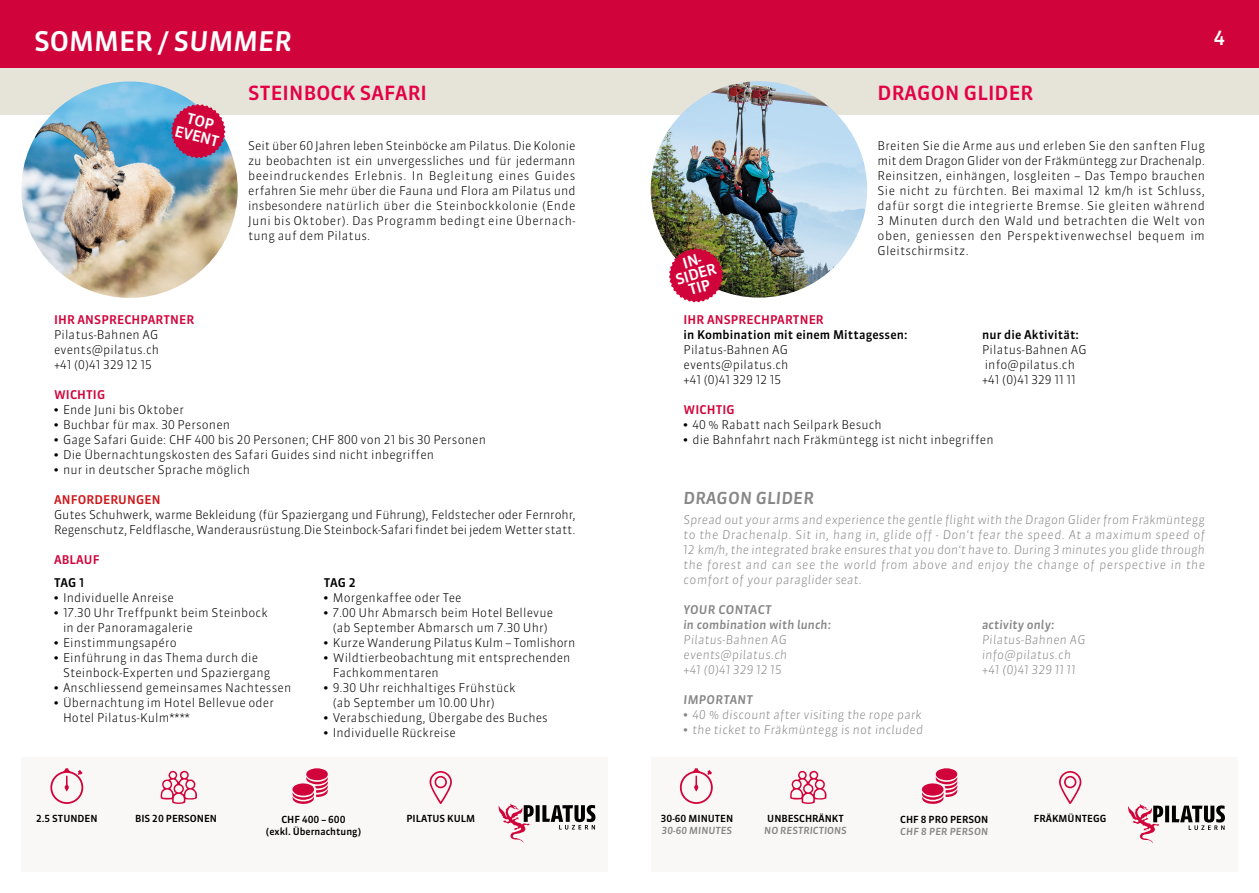
<style>
.page{position:relative;width:1259px;height:893px;background:#fff}
.page>*{position:absolute;margin:0;border:0;box-sizing:border-box;transform-origin:0 0}
.t1{font:500 27px "Sanuk LF";color:#fff}
.t2{font:500 19.5px "Sanuk LF";letter-spacing:.01em;color:#e30046}
.t3{font:500 19.5px "Sanuk LF";color:#fff}
.t4{font:italic 500 16.5px "Sanuk LF";letter-spacing:.01em;color:#878787}
.t5{font:500 14.85px/13.5px "Sanuk LF";color:#fff;text-align:center}
.t6{font:300 12px/15px "Sanuk LF";letter-spacing:.01em;color:#000}
.t7{font:italic 300 12px/15px "Sanuk LF";letter-spacing:.02em;color:#878787;text-align:justify}
.t8{font:300 12px/15px "Sanuk LF";letter-spacing:-.01em;color:#000}
.t9{font:500 12px "Sanuk LF";letter-spacing:.01em;color:#000}
.t10{font:500 12px "Sanuk LF";letter-spacing:.01em;color:#d0043a}
.t11{font:italic 500 12px/15px "Sanuk LF";letter-spacing:.01em;color:#878787}
.t12{font:500 12px "Sanuk LF";letter-spacing:.01em;color:#cd1719}
.t13{font:500 9.75px/11.7px "Sanuk LF";color:#000;text-align:center}
.t14{font:italic 500 9.75px "Sanuk LF";color:#878787}
.s1{font-style:italic}
.s2{font-family:"Arial";font-weight:700}
.s3{font-family:"Arial";font-weight:700;font-style:normal}
</style>
<div class="page">
<div style="left:0;top:0;width:629px;height:68px;background:#d0043a"></div>
<div style="left:629px;top:0;width:630px;height:68px;background:#d0043a"></div>
<div style="left:0;top:68px;width:629px;height:47px;background:#e6e3d8"></div>
<div style="left:629px;top:68px;width:630px;height:47px;background:#e6e3d8"></div>
<img style="left:651px;top:81px;width:216px;height:217px;border-radius:108px">
<div style="left:651px;top:757px;width:586px;height:115px;background:#f9f8f6"></div>
<svg style="left:680px;top:768px;width:33px;height:36px"></svg>
<svg style="left:790px;top:770px;width:36px;height:34px"></svg>
<svg style="left:921px;top:768px;width:37px;height:36px"></svg>
<svg style="left:1059px;top:771px;width:23px;height:33px"></svg>
<svg style="left:1128px;top:804px;width:97px;height:39px"></svg>
<svg style="left:669px;top:248px;width:54px;height:54px;background:#c82f51"></svg>
<img style="left:21px;top:81px;width:217px;height:217px;border-radius:108px">
<svg style="left:171px;top:104px;width:54px;height:54px;background:#b93061"></svg>
<div style="left:21px;top:757px;width:587px;height:115px;background:#f9f8f6"></div>
<svg style="left:50px;top:768px;width:33px;height:36px"></svg>
<svg style="left:161px;top:770px;width:36px;height:34px"></svg>
<svg style="left:292px;top:768px;width:36px;height:36px"></svg>
<svg style="left:429px;top:771px;width:23px;height:33px"></svg>
<svg style="left:498px;top:804px;width:97px;height:39px"></svg>
<h1 class="t1" style="left:34px;top:24px;width:259px">SOMMER / <span class="s1">SUMMER</span></h1>
<h2 class="t3" style="left:1213px;top:26px;width:13px">4</h2>
<h2 class="t2" style="left:877px;top:81px;width:157px">DRAGON GLIDER</h2>
<p class="t6" style="left:877px;top:138px;width:329px;text-align:justify">Breiten Sie die Arme aus und erleben Sie den sanften Flug mit dem Dragon Glider von der Fräkmüntegg zur Drachenalp.<br>Reinsitzen, einhängen, losgleiten – Das Tempo brauchen Sie nicht zu fürchten. Bei maximal 12 km/h ist Schluss, dafür sorgt die integrierte Bremse. Sie gleiten während 3 Minuten durch den Wald und betrachten die Welt von oben, geniessen den Perspektivenwechsel bequem im Gleitschirmsitz.</p>
<h2 class="t2" style="left:248px;top:81px;width:180px">STEINBOCK SAFARI</h2>
<p class="t6" style="left:248px;top:138px;width:329px;text-align:justify">Seit über 60 Jahren leben Steinböcke am Pilatus. Die Kolonie zu beobachten ist ein unvergessliches und für jedermann beeindruckendes Erlebnis. In Begleitung eines Guides erfahren Sie mehr über die Fauna und Flora am Pilatus und insbesondere natürlich über die Steinbockkolonie (Ende Juni bis Oktober). Das Programm bedingt eine Übernach&shy;tung auf dem Pilatus.</p>
<p class="t5" style="left:181px;top:109px;width:46px;line-height:15px;rotate:14deg">TOP<br>EVENT</p>
<p class="t5" style="left:670px;top:260px;width:43px;rotate:-16deg">IN-<br>SIDER<br>TIP</p>
<p class="t10" style="left:683px;top:312px;width:142px">IHR ANSPRECHPARTNER</p>
<p class="t9" style="left:683px;top:327px;width:225px">in Kombination mit einem Mittagessen:</p>
<p class="t9" style="left:982px;top:327px;width:98px">nur die Aktivität:</p>
<p class="t6" style="left:683px;top:342px;width:106px">Pilatus-Bahnen AG</p>
<p class="t6" style="left:982px;top:342px;width:106px">Pilatus-Bahnen AG</p>
<p class="t6" style="left:683px;top:357px;width:107px">events@pilatus.ch</p>
<p class="t6" style="left:984px;top:357px;width:92px">info@pilatus.ch</p>
<p class="t6" style="left:683px;top:372px;width:99px">+41 (0)41 329 12 15</p>
<p class="t6" style="left:982px;top:372px;width:95px">+41 (0)41 329 11 11</p>
<p class="t10" style="left:683px;top:402px;width:53px">WICHTIG</p>
<p class="t6" style="left:683px;top:417px;width:200px"><span class="s2">•</span> 40 % Rabatt nach Seilpark Besuch</p>
<p class="t6" style="left:683px;top:432px;width:312px"><span class="s2">•</span> die Bahnfahrt nach Fräkmüntegg ist nicht inbegriffen</p>
<p class="t10" style="left:54px;top:312px;width:142px">IHR ANSPRECHPARTNER</p>
<p class="t6" style="left:54px;top:327px;width:107px;text-align:justify">Pilatus-Bahnen AG events@pilatus.ch +41 (0)41 329 12 15</p>
<p class="t10" style="left:54px;top:387px;width:53px">WICHTIG</p>
<p class="t6" style="left:54px;top:402px;width:131px"><span class="s2">•</span> Ende Juni bis Oktober</p>
<p class="t6" style="left:54px;top:417px;width:178px"><span class="s2">•</span> Buchbar für max. 30 Personen</p>
<p class="t6" style="left:54px;top:432px;width:433px"><span class="s2">•</span> Gage Safari Guide: CHF 400 bis 20 Personen; CHF 800 von 21 bis 30 Personen</p>
<p class="t6" style="left:54px;top:447px;width:382px"><span class="s2">•</span> Die Übernachtungskosten des Safari Guides sind nicht inbegriffen</p>
<p class="t6" style="left:54px;top:462px;width:198px"><span class="s2">•</span> nur in deutscher Sprache möglich</p>
<p class="t12" style="left:54px;top:492px;width:108px">ANFORDERUNGEN</p>
<p class="t8" style="left:54px;top:507px;width:523px">Gutes Schuhwerk, warme Bekleidung (für Spaziergang und Führung), Feldstecher oder Fernrohr,<br>Regenschutz, Feldflasche, Wanderausrüstung.Die Steinbock-Safari findet bei jedem Wetter statt.</p>
<p class="t10" style="left:54px;top:552px;width:47px">ABLAUF</p>
<p class="t9" style="left:54px;top:576px;width:32px">TAG 1</p>
<p class="t6" style="left:54px;top:591px;width:121px"><span class="s2">•</span> Individuelle Anreise</p>
<p class="t6" style="left:63px;top:606px;width:206px;text-indent:-9px"><span class="s2">•</span> 17.30 Uhr Treffpunkt beim Steinbock in der Panoramagalerie</p>
<p class="t6" style="left:54px;top:636px;width:124px"><span class="s2">•</span> Einstimmungsapéro</p>
<p class="t6" style="left:63px;top:651px;width:209px;text-indent:-9px"><span class="s2">•</span> Einführung in das Thema durch die<br>Steinbock-Experten und Spaziergang</p>
<p class="t6" style="left:54px;top:681px;width:239px"><span class="s2">•</span> Anschliessend gemeinsames Nachtessen</p>
<p class="t6" style="left:63px;top:696px;width:212px;text-indent:-9px"><span class="s2">•</span> Übernachtung im Hotel Bellevue oder<br>Hotel Pilatus-Kulm****</p>
<h3 class="t4" style="left:683px;top:488px;width:132px">DRAGON GLIDER</h3>
<p class="t7" style="left:683px;top:512px;width:523px">Spread out your arms and experience the gentle flight with the Dragon Glider from Fräkmüntegg to the Drachenalp. Sit in, hang in, glide off - Don‘t fear the speed. At a maximum speed of 12 km/h, the integrated brake ensures that you don‘t have to. During 3 minutes you glide through the forest and can see the world from above and enjoy the change of perspective in the comfort of your paraglider seat.</p>
<p class="t11" style="left:683px;top:602px;width:149px">YOUR CONTACT<br>in combination with lunch:</p>
<p class="t9" style="left:324px;top:576px;width:34px">TAG 2</p>
<p class="t6" style="left:324px;top:591px;width:139px"><span class="s2">•</span> Morgenkaffee oder Tee</p>
<p class="t6" style="left:324px;top:606px;width:231px;text-align:center"><span class="s2">•</span> 7.00 Uhr Abmarsch beim Hotel Bellevue (ab September Abmarsch um 7.30 Uhr)</p>
<p class="t6" style="left:324px;top:636px;width:253px"><span class="s2">•</span> Kurze Wanderung Pilatus Kulm – Tomlishorn</p>
<p class="t6" style="left:333px;top:651px;width:239px;text-indent:-9px"><span class="s2">•</span> Wildtierbeobachtung mit entsprechenden<br>Fachkommentaren</p>
<p class="t6" style="left:333px;top:681px;width:184px;text-indent:-9px"><span class="s2">•</span> 9.30 Uhr reichhaltiges Frühstück (ab September um 10.00 Uhr)</p>
<p class="t6" style="left:324px;top:711px;width:226px"><span class="s2">•</span> Verabschiedung, Übergabe des Buches</p>
<p class="t6" style="left:324px;top:726px;width:134px"><span class="s2">•</span> Individuelle Rückreise</p>
<p class="t11" style="left:982px;top:617px;width:74px">activity only:</p>
<p class="t7" style="left:683px;top:632px;width:105px">Pilatus-Bahnen AG</p>
<p class="t7" style="left:982px;top:632px;width:105px">Pilatus-Bahnen AG</p>
<p class="t7" style="left:683px;top:647px;width:105px">events@pilatus.ch</p>
<p class="t7" style="left:982px;top:647px;width:90px">info@pilatus.ch</p>
<p class="t7" style="left:683px;top:662px;width:100px">+41 (0)41 329 12 15</p>
<p class="t7" style="left:982px;top:662px;width:95px">+41 (0)41 329 11 11</p>
<p class="t11" style="left:683px;top:692px;width:71px">IMPORTANT</p>
<p class="t7" style="left:683px;top:707px;width:240px"><span class="s3">•</span> 40 % discount after visiting the rope park</p>
<p class="t7" style="left:683px;top:722px;width:241px"><span class="s3">•</span> the ticket to Fräkmüntegg is not included</p>
<p class="t13" style="left:36px;top:813px;width:63px">2.5 STUNDEN</p>
<p class="t13" style="left:135px;top:813px;width:83px">BIS 20 PERSONEN</p>
<p class="t13" style="left:266px;top:814px;width:97px">CHF 400 – 600<br>(exkl. Übernachtung)</p>
<p class="t13" style="left:406px;top:813px;width:70px">PILATUS KULM</p>
<p class="t13" style="left:661px;top:813px;width:74px">30-60 MINUTEN</p>
<p class="t14" style="left:662px;top:824px;width:72px">30-60 MINUTES</p>
<p class="t13" style="left:767px;top:813px;width:78px">UNBESCHRÄNKT</p>
<p class="t14" style="left:764px;top:824px;width:84px">NO RESTRICTIONS</p>
<p class="t13" style="left:900px;top:814px;width:90px">CHF 8 PRO PERSON</p>
<p class="t14" style="left:900px;top:825px;width:89px">CHF 8 PER PERSON</p>
<p class="t13" style="left:1034px;top:813px;width:74px">FRÄKMÜNTEGG</p>
</div>
